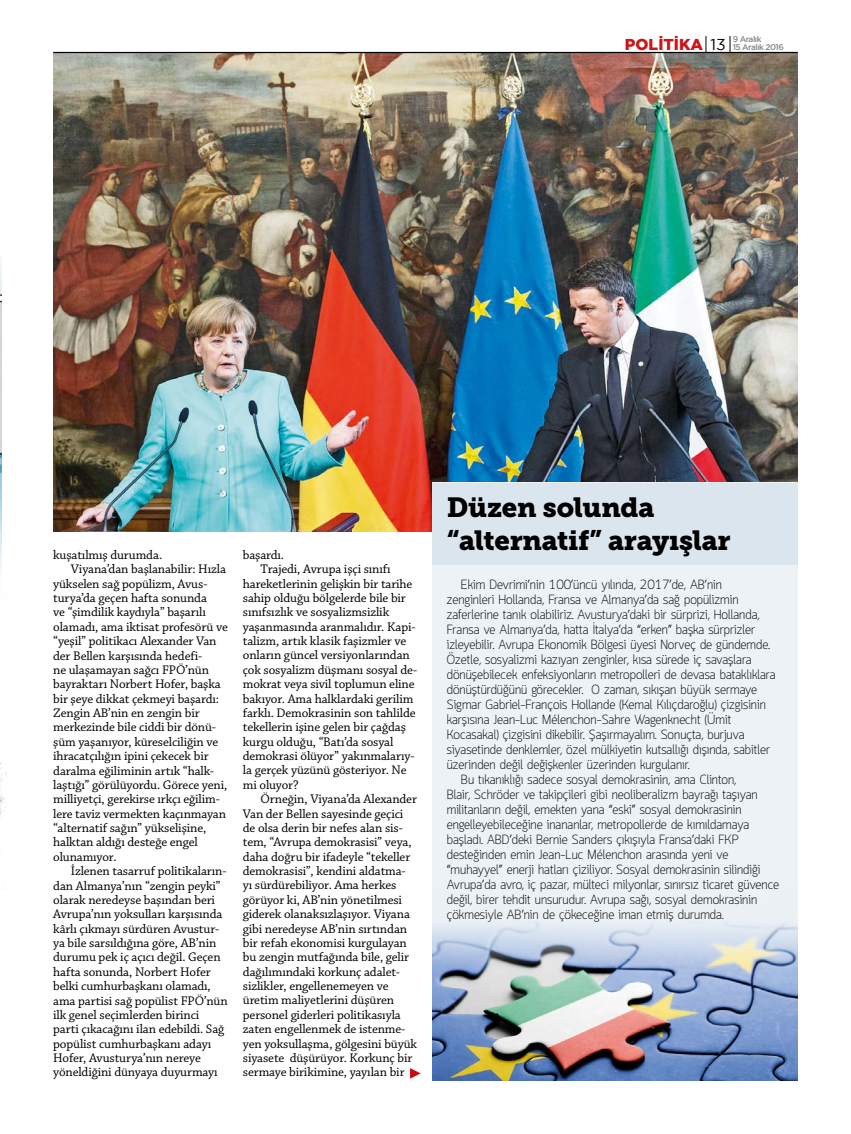
<style>
.page{position:relative;width:851px;height:1134px;background:#fff}
.page>*{position:absolute;margin:0;border:0;box-sizing:border-box;transform-origin:0 0}
.t1{font:27.5px/33px "Museo Slab 900";letter-spacing:-.01em;color:#000}
.t2{font:13.12px "Chaparral Pro";letter-spacing:-.01em;color:#000}
.t3{font:300 13.12px "Quark";color:#000}
.t4{font:500 8.25px "Gotham";letter-spacing:-.06em;color:#878787}
.s1{font-weight:800;font-size:15.75px;color:#cd1619}
.s2{font-weight:400;font-size:15.75px;color:#000}
</style>
<div class="page">
<img style="left:53px;top:53px;width:744px;height:478px">
<img style="left:0;top:257px;width:2px;height:315px">
<div style="left:432px;top:483px;width:365px;height:531px;background:#ecf2f6"></div>
<div style="left:432px;top:483px;width:365px;height:82px;background:#dae5ed"></div>
<img style="left:0;top:763px;width:7px;height:52px">
<img style="left:432px;top:922px;width:365px;height:159px">
<hr style="left:53px;top:52px;width:744px;height:1px;background:#000">
<svg style="left:705px;top:36px;width:1px;height:16px"></svg>
<svg style="left:729px;top:36px;width:1px;height:16px"></svg>
<svg style="left:410px;top:1068px;width:10px;height:11px"></svg>
<p class="t4" style="left:732px;top:34px;width:30px">9 Aralık</p>
<p class="t4" style="left:625px;top:43px;width:160px"><span class="s1">POLİTİKA</span> <span class="s2">13</span> 15 Aralık 2016</p>
<p class="t2" style="left:53px;top:548px;width:111px">kuşatılmış durumda.</p>
<p class="t2" style="left:71px;top:562px;width:157px">Viyana’dan başlanabilir: Hızla</p>
<p class="t2" style="left:53px;top:576px;width:156px">yükselen sağ popülizm, Avus-</p>
<p class="t2" style="left:53px;top:591px;width:155px">turya’da geçen hafta sonunda</p>
<p class="t2" style="left:53px;top:605px;width:154px">ve “şimdilik kaydıyla” başarılı</p>
<p class="t2" style="left:53px;top:619px;width:176px">olamadı, ama iktisat profesörü ve</p>
<p class="t2" style="left:53px;top:634px;width:165px">“yeşil” politikacı Alexander Van</p>
<p class="t2" style="left:53px;top:648px;width:151px">der Bellen karşısında hedefi-</p>
<p class="t2" style="left:53px;top:662px;width:157px">ne ulaşamayan sağcı FPÖ’nün</p>
<p class="t2" style="left:53px;top:677px;width:169px">bayraktarı Norbert Hofer, başka</p>
<p class="t2" style="left:53px;top:691px;width:167px">bir şeye dikkat çekmeyi başardı:</p>
<p class="t2" style="left:53px;top:706px;width:148px">Zengin AB’nin en zengin bir</p>
<p class="t2" style="left:53px;top:720px;width:164px">merkezinde bile ciddi bir dönü-</p>
<p class="t2" style="left:53px;top:734px;width:167px">şüm yaşanıyor, küreselciliğin ve</p>
<p class="t2" style="left:53px;top:749px;width:157px">ihracatçılığın ipini çekecek bir</p>
<p class="t2" style="left:53px;top:763px;width:162px">daralma eğiliminin artık “halk-</p>
<p class="t2" style="left:53px;top:777px;width:175px">laştığı” görülüyordu. Görece yeni,</p>
<p class="t2" style="left:53px;top:792px;width:168px">milliyetçi, gerekirse ırkçı eğilim-</p>
<p class="t2" style="left:53px;top:806px;width:174px">lere taviz vermekten kaçınmayan</p>
<p class="t2" style="left:53px;top:821px;width:155px">“alternatif sağın” yükselişine,</p>
<p class="t2" style="left:53px;top:835px;width:146px">halktan aldığı desteğe engel</p>
<p class="t2" style="left:53px;top:849px;width:65px">olunamıyor.</p>
<p class="t2" style="left:71px;top:864px;width:157px">İzlenen tasarruf politikaların-</p>
<p class="t2" style="left:53px;top:878px;width:169px">dan Almanya’nın “zengin peyki”</p>
<p class="t2" style="left:53px;top:892px;width:163px">olarak neredeyse başından beri</p>
<p class="t2" style="left:53px;top:907px;width:171px">Avrupa’nın yoksulları karşısında</p>
<p class="t2" style="left:53px;top:921px;width:167px">kârlı çıkmayı sürdüren Avustur-</p>
<p class="t2" style="left:53px;top:936px;width:165px">ya bile sarsıldığına göre, AB’nin</p>
<p class="t2" style="left:53px;top:950px;width:169px">durumu pek iç açıcı değil. Geçen</p>
<p class="t2" style="left:53px;top:964px;width:159px">hafta sonunda, Norbert Hofer</p>
<p class="t2" style="left:53px;top:979px;width:159px">belki cumhurbaşkanı olamadı,</p>
<p class="t2" style="left:53px;top:993px;width:176px">ama partisi sağ popülist FPÖ’nün</p>
<p class="t2" style="left:53px;top:1007px;width:148px">ilk genel seçimlerden birinci</p>
<p class="t2" style="left:53px;top:1022px;width:173px">parti çıkacağını ilan edebildi. Sağ</p>
<p class="t2" style="left:53px;top:1036px;width:159px">popülist cumhurbaşkanı adayı</p>
<p class="t2" style="left:53px;top:1051px;width:149px">Hofer, Avusturya’nın nereye</p>
<p class="t2" style="left:53px;top:1065px;width:166px">yöneldiğini dünyaya duyurmayı</p>
<p class="t2" style="left:243px;top:547px;width:43px">başardı.</p>
<p class="t2" style="left:260px;top:562px;width:131px">Trajedi, Avrupa işçi sınıfı</p>
<p class="t2" style="left:243px;top:576px;width:171px">hareketlerinin gelişkin bir tarihe</p>
<p class="t2" style="left:243px;top:591px;width:164px">sahip olduğu bölgelerde bile bir</p>
<p class="t2" style="left:243px;top:605px;width:148px">sınıfsızlık ve sosyalizmsizlik</p>
<p class="t2" style="left:243px;top:619px;width:174px">yaşanmasında aranmalıdır. Kapi-</p>
<p class="t2" style="left:243px;top:634px;width:165px">talizm, artık klasik faşizmler ve</p>
<p class="t2" style="left:243px;top:648px;width:168px">onların güncel versiyonlarından</p>
<p class="t2" style="left:243px;top:662px;width:176px">çok sosyalizm düşmanı sosyal de-</p>
<p class="t2" style="left:243px;top:677px;width:173px">mokrat veya sivil toplumun eline</p>
<p class="t2" style="left:243px;top:691px;width:172px">bakıyor. Ama halklardaki gerilim</p>
<p class="t2" style="left:243px;top:705px;width:174px">farklı. Demokrasinin son tahlilde</p>
<p class="t2" style="left:243px;top:720px;width:165px">tekellerin işine gelen bir çağdaş</p>
<p class="t2" style="left:243px;top:734px;width:152px">kurgu olduğu, “Batı’da sosyal</p>
<p class="t2" style="left:243px;top:749px;width:173px">demokrasi ölüyor” yakınmalarıy-</p>
<p class="t2" style="left:243px;top:763px;width:165px">la gerçek yüzünü gösteriyor. Ne</p>
<p class="t2" style="left:243px;top:777px;width:57px">mi oluyor?</p>
<p class="t2" style="left:260px;top:792px;width:158px">Örneğin, Viyana’da Alexander</p>
<p class="t2" style="left:243px;top:806px;width:162px">Van der Bellen sayesinde geçici</p>
<p class="t2" style="left:243px;top:820px;width:162px">de olsa derin bir nefes alan sis-</p>
<p class="t2" style="left:243px;top:835px;width:170px">tem, “Avrupa demokrasisi” veya,</p>
<p class="t2" style="left:243px;top:849px;width:169px">daha doğru bir ifadeyle “tekeller</p>
<p class="t2" style="left:243px;top:864px;width:164px">demokrasisi”, kendini aldatma-</p>
<p class="t2" style="left:243px;top:878px;width:155px">yı sürdürebiliyor. Ama herkes</p>
<p class="t2" style="left:243px;top:892px;width:161px">görüyor ki, AB’nin yönetilmesi</p>
<p class="t2" style="left:243px;top:907px;width:168px">giderek olanaksızlaşıyor. Viyana</p>
<p class="t2" style="left:243px;top:921px;width:166px">gibi neredeyse AB’nin sırtından</p>
<p class="t2" style="left:243px;top:935px;width:165px">bir refah ekonomisi kurgulayan</p>
<p class="t2" style="left:243px;top:950px;width:168px">bu zengin mutfağında bile, gelir</p>
<p class="t2" style="left:243px;top:964px;width:159px">dağılımındaki korkunç adalet-</p>
<p class="t2" style="left:243px;top:979px;width:147px">sizlikler, engellenemeyen ve</p>
<p class="t2" style="left:243px;top:993px;width:153px">üretim maliyetlerini düşüren</p>
<p class="t2" style="left:243px;top:1007px;width:159px">personel giderleri politikasıyla</p>
<p class="t2" style="left:243px;top:1022px;width:164px">zaten engellenmek de istenme-</p>
<p class="t2" style="left:243px;top:1036px;width:176px">yen yoksullaşma, gölgesini büyük</p>
<p class="t2" style="left:243px;top:1050px;width:171px">siyasete düşürüyor. Korkunç bir</p>
<p class="t2" style="left:243px;top:1065px;width:163px">sermaye birikimine, yayılan bir</p>
<h1 class="t1" style="left:446px;top:492px;width:285px">Düzen solunda “alternatif” arayışlar</h1>
<p class="t3" style="left:461px;top:576px;width:262px">Ekim Devrimi’nin 100’üncü yılında, 2017’de, AB’nin</p>
<p class="t3" style="left:446px;top:591px;width:293px">zenginleri Hollanda, Fransa ve Almanya’da sağ popülizmin</p>
<p class="t3" style="left:446px;top:606px;width:314px">zaferlerine tanık olabiliriz. Avusturya’daki bir sürprizi, Hollanda,</p>
<p class="t3" style="left:446px;top:621px;width:310px">Fransa ve Almanya’da, hatta İtalya’da “erken” başka sürprizler</p>
<p class="t3" style="left:446px;top:636px;width:324px">izleyebilir. Avrupa Ekonomik Bölgesi üyesi Norveç de gündemde.</p>
<p class="t3" style="left:446px;top:651px;width:306px">Özetle, sosyalizmi kazıyan zenginler, kısa sürede iç savaşlara</p>
<p class="t3" style="left:446px;top:666px;width:330px">dönüşebilecek enfeksiyonların metropolleri de devasa bataklıklara</p>
<p class="t3" style="left:446px;top:681px;width:312px">dönüştürdüğünü görecekler. O zaman, sıkışan büyük sermaye</p>
<p class="t3" style="left:446px;top:696px;width:320px">Sigmar Gabriel-François Hollande (Kemal Kılıçdaroğlu) çizgisinin</p>
<p class="t3" style="left:446px;top:711px;width:286px">karşısına Jean-Luc Mélenchon-Sahre Wagenknecht (Ümit</p>
<p class="t3" style="left:446px;top:726px;width:299px">Kocasakal) çizgisini dikebilir. Şaşırmayalım. Sonuçta, burjuva</p>
<p class="t3" style="left:446px;top:741px;width:325px">siyasetinde denklemler, özel mülkiyetin kutsallığı dışında, sabitler</p>
<p class="t3" style="left:446px;top:756px;width:244px">üzerinden değil değişkenler üzerinden kurgulanır.</p>
<p class="t3" style="left:461px;top:771px;width:277px">Bu tıkanıklığı sadece sosyal demokrasinin, ama Clinton,</p>
<p class="t3" style="left:446px;top:786px;width:312px">Blair, Schröder ve takipçileri gibi neoliberalizm bayrağı taşıyan</p>
<p class="t3" style="left:446px;top:801px;width:296px">militanların değil, emekten yana “eski” sosyal demokrasinin</p>
<p class="t3" style="left:446px;top:816px;width:304px">engelleyebileceğine inananlar, metropollerde de kımıldamaya</p>
<p class="t3" style="left:446px;top:831px;width:293px">başladı. ABD’deki Bernie Sanders çıkışıyla Fransa’daki FKP</p>
<p class="t3" style="left:446px;top:846px;width:283px">desteğinden emin Jean-Luc Mélenchon arasında yeni ve</p>
<p class="t3" style="left:446px;top:861px;width:315px">“muhayyel” enerji hatları çiziliyor. Sosyal demokrasinin silindiği</p>
<p class="t3" style="left:446px;top:876px;width:334px">Avrupa’da avro, iç pazar, mülteci milyonlar, sınırsız ticaret güvence</p>
<p class="t3" style="left:446px;top:891px;width:312px">değil, birer tehdit unsurudur. Avrupa sağı, sosyal demokrasinin</p>
<p class="t3" style="left:446px;top:906px;width:278px">çökmesiyle AB’nin de çökeceğine iman etmiş durumda.</p>
</div>
